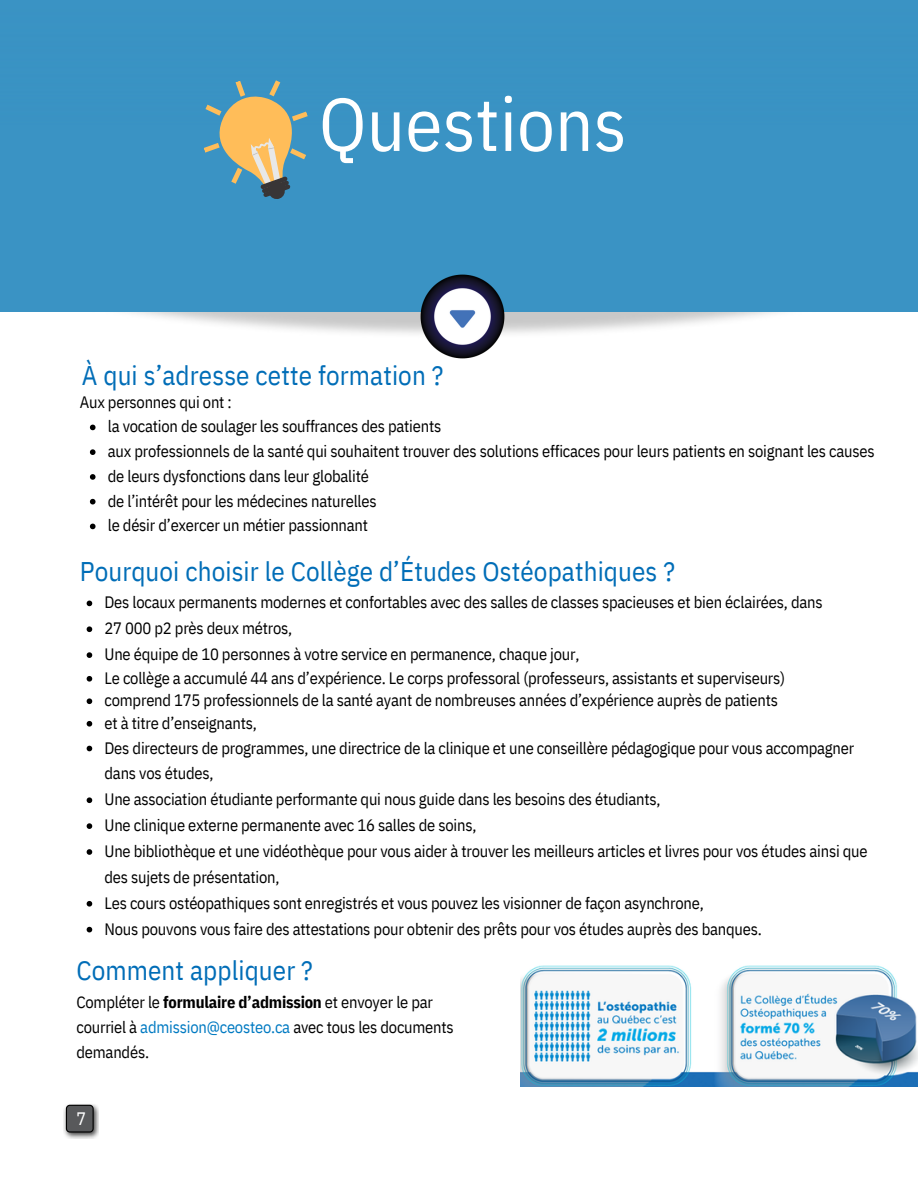
<style>
.page{position:relative;width:918px;height:1188px;background:#fff}
.page>*{position:absolute;margin:0;border:0;box-sizing:border-box;transform-origin:0 0}
.t1{font:74.7px "IBM Plex Sans Cond";letter-spacing:.005em;color:#fff}
.t2{font:27px "IBM Plex Sans Cond";letter-spacing:.005em;color:#006db7}
.t3{font:18px "IBM Plex Sans Cond";color:#fff}
.t4{font:16.5px/25.8px "IBM Plex Sans Cond";letter-spacing:-.015em;color:#000}
.s1{font-weight:700}
.s2{color:#007ac2}
</style>
<div class="page">
<img style="left:63px;top:1104px;width:36px;height:34px">
<svg style="left:66px;top:1105px;width:28px;height:28px"></svg>
<img style="left:0;top:311px;width:918px;height:23px">
<div style="left:0;top:0;width:918px;height:311px;background:#3a93c4"></div>
<img style="left:414px;top:274px;width:97px;height:85px">
<img style="left:520px;top:965px;width:397px;height:121px">
<svg style="left:90px;top:425px;width:6px;height:5px"></svg>
<svg style="left:90px;top:449px;width:6px;height:6px"></svg>
<svg style="left:90px;top:474px;width:6px;height:6px"></svg>
<svg style="left:90px;top:499px;width:6px;height:5px"></svg>
<svg style="left:90px;top:524px;width:6px;height:5px"></svg>
<svg style="left:87px;top:601px;width:5px;height:5px"></svg>
<svg style="left:87px;top:626px;width:5px;height:6px"></svg>
<svg style="left:87px;top:652px;width:5px;height:6px"></svg>
<svg style="left:87px;top:676px;width:5px;height:6px"></svg>
<svg style="left:87px;top:698px;width:5px;height:6px"></svg>
<svg style="left:87px;top:721px;width:5px;height:6px"></svg>
<svg style="left:87px;top:746px;width:5px;height:5px"></svg>
<svg style="left:87px;top:797px;width:5px;height:6px"></svg>
<svg style="left:87px;top:823px;width:5px;height:6px"></svg>
<svg style="left:87px;top:849px;width:5px;height:6px"></svg>
<svg style="left:87px;top:901px;width:5px;height:6px"></svg>
<svg style="left:87px;top:927px;width:5px;height:5px"></svg>
<svg style="left:204px;top:80px;width:104px;height:119px"></svg>
<p class="t1" style="left:319px;top:74px;width:309px">Questions</p>
<h2 class="t2" style="left:82px;top:357px;width:363px">À qui s’adresse cette formation ?</h2>
<p class="t4" style="left:80px;top:389px;width:154px">Aux personnes qui ont :</p>
<p class="t4" style="left:108px;top:413px;width:335px">la vocation de soulager les souffrances des patients</p>
<p class="t4" style="left:108px;top:438px;width:768px">aux professionnels de la santé qui souhaitent trouver des solutions efficaces pour leurs patients en soignant les causes</p>
<p class="t4" style="left:108px;top:463px;width:263px">de leurs dysfonctions dans leur globalité</p>
<p class="t4" style="left:108px;top:488px;width:270px">de l’intérêt pour les médecines naturelles</p>
<p class="t4" style="left:108px;top:512px;width:262px">le désir d’exercer un métier passionnant</p>
<p class="t2" style="left:80px;top:554px;width:597px">Pourquoi choisir le Collège d’Études Ostéopathiques ?</p>
<h2 class="t4" style="left:105px;top:589px;width:720px">Des locaux permanents modernes et confortables avec des salles de classes spacieuses et bien éclairées, dans</h2>
<p class="t4" style="left:105px;top:615px;width:189px">27 000 p2 près deux métros,</p>
<p class="t4" style="left:105px;top:641px;width:476px">Une équipe de 10 personnes à votre service en permanence, chaque jour,</p>
<p class="t4" style="left:105px;top:665px;width:682px">Le collège a accumulé 44 ans d’expérience. Le corps professoral (professeurs, assistants et superviseurs)</p>
<p class="t4" style="left:105px;top:687px;width:675px">comprend 175 professionnels de la santé ayant de nombreuses années d’expérience auprès de patients</p>
<p class="t4" style="left:105px;top:710px;width:154px">et à titre d’enseignants,</p>
<p class="t4" style="left:105px;top:734px;width:751px">Des directeurs de programmes, une directrice de la clinique et une conseillère pédagogique pour vous accompagner dans vos études,</p>
<p class="t4" style="left:105px;top:786px;width:557px">Une association étudiante performante qui nous guide dans les besoins des étudiants,</p>
<p class="t4" style="left:105px;top:812px;width:373px">Une clinique externe permanente avec 16 salles de soins,</p>
<p class="t4" style="left:105px;top:838px;width:765px">Une bibliothèque et une vidéothèque pour vous aider à trouver les meilleurs articles et livres pour vos études ainsi que des sujets de présentation,</p>
<p class="t4" style="left:105px;top:890px;width:601px">Les cours ostéopathiques sont enregistrés et vous pouvez les visionner de façon asynchrone,</p>
<p class="t4" style="left:105px;top:916px;width:659px">Nous pouvons vous faire des attestations pour obtenir des prêts pour vos études auprès des banques.</p>
<h2 class="t2" style="left:76px;top:952px;width:238px">Comment appliquer ?</h2>
<p class="t4" style="left:76px;top:989px;width:379px;line-height:24.8px">Compléter le <span class="s1">formulaire d’admission</span> et envoyer le par courriel à <span class="s2">admission@ceosteo.ca</span> avec tous les documents demandés.</p>
<p class="t3" style="left:76px;top:1106px;width:11px">7</p>
</div>
